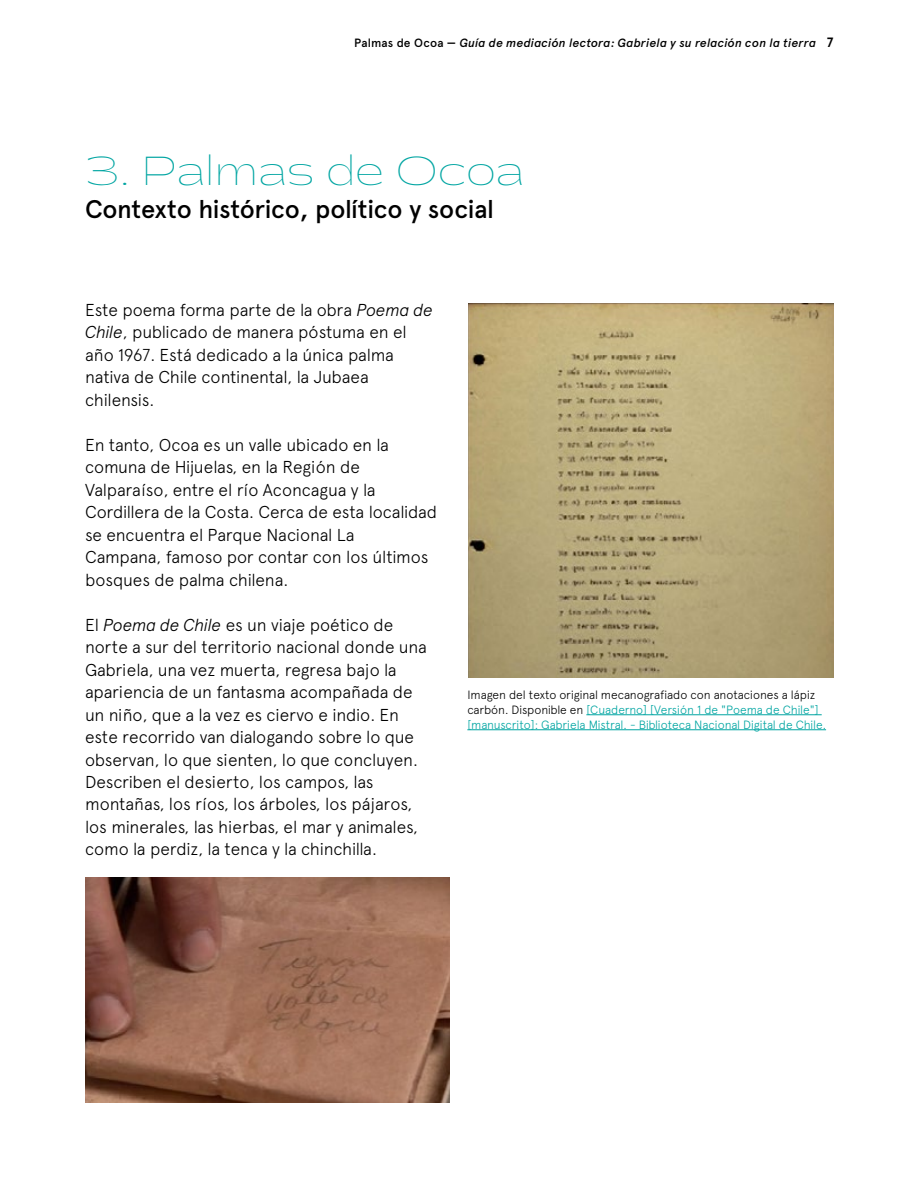
<style>
.page{position:relative;width:918px;height:1188px;background:#fff}
.page>*{position:absolute;margin:0;border:0;box-sizing:border-box;transform-origin:0 0}
.t1{font:200 39px "Gatwick";letter-spacing:-.01em;color:#00a5a2}
.t2{font:500 25.5px "Apercu";letter-spacing:-.01em;color:#000}
.t3{font:300 17.25px/22.5px "Apercu";letter-spacing:-.01em;color:#000}
.t4{font:300 12px/15px "Apercu";letter-spacing:-.01em;color:#00a5a2}
.t5{font:italic 500 12px "Apercu";letter-spacing:.005em;color:#000}
.s1{font-style:normal}
.s2{font-weight:700;font-style:normal}
.s3{font-weight:700;font-style:normal;font-size:13.5px}
.s4{font-style:italic}
.s5{color:#000}
</style>
<div class="page">
<img style="left:468px;top:303px;width:365px;height:375px">
<hr style="left:586px;top:714px;width:236px;height:1px;background:#00a5a2">
<hr style="left:467px;top:729px;width:359px;height:1px;background:#00a5a2">
<img style="left:85px;top:877px;width:365px;height:226px">
<p class="t5" style="left:354px;top:36px;width:481px"><span class="s1">Palmas de Ocoa</span> <span class="s2">—</span> Guía de mediación lectora: Gabriela y su relación con la tierra <span class="s3">7</span></p>
<h1 class="t1" style="left:85px;top:145px;width:441px">3. Palmas de Ocoa</h1>
<h2 class="t2" style="left:85px;top:194px;width:411px">Contexto histórico, político y social</h2>
<p class="t3" style="left:85px;top:298px;width:349px">Este poema forma parte de la obra <span class="s4">Poema de Chile</span>, publicado de manera póstuma en el año 1967. Está dedicado a la única palma nativa de Chile continental, la Jubaea chilensis.</p>
<p class="t3" style="left:85px;top:433px;width:354px">En tanto, Ocoa es un valle ubicado en la comuna de Hijuelas, en la Región de Valparaíso, entre el río Aconcagua y la Cordillera de la Costa. Cerca de esta localidad se encuentra el Parque Nacional La<br>Campana, famoso por contar con los últimos bosques de palma chilena.</p>
<p class="t3" style="left:85px;top:613px;width:343px">El <span class="s4">Poema de Chile</span> es un viaje poético de norte a sur del territorio nacional donde una Gabriela, una vez muerta, regresa bajo la apariencia de un fantasma acompañada de un niño, que a la vez es ciervo e indio. En este recorrido van dialogando sobre lo que observan, lo que sienten, lo que concluyen.<br>Describen el desierto, los campos, las montañas, los ríos, los árboles, los pájaros, los minerales, las hierbas, el mar y animales, como la perdiz, la tenca y la chinchilla.</p>
<p class="t4" style="left:467px;top:687px;width:360px"><span class="s5">Imagen del texto original mecanografiado con anotaciones a lápiz carbón. Disponible en</span> [Cuaderno] [Versión 1 de "Poema de Chile"] [manuscrito]: Gabriela Mistral. - Biblioteca Nacional Digital de Chile.</p>
</div>
